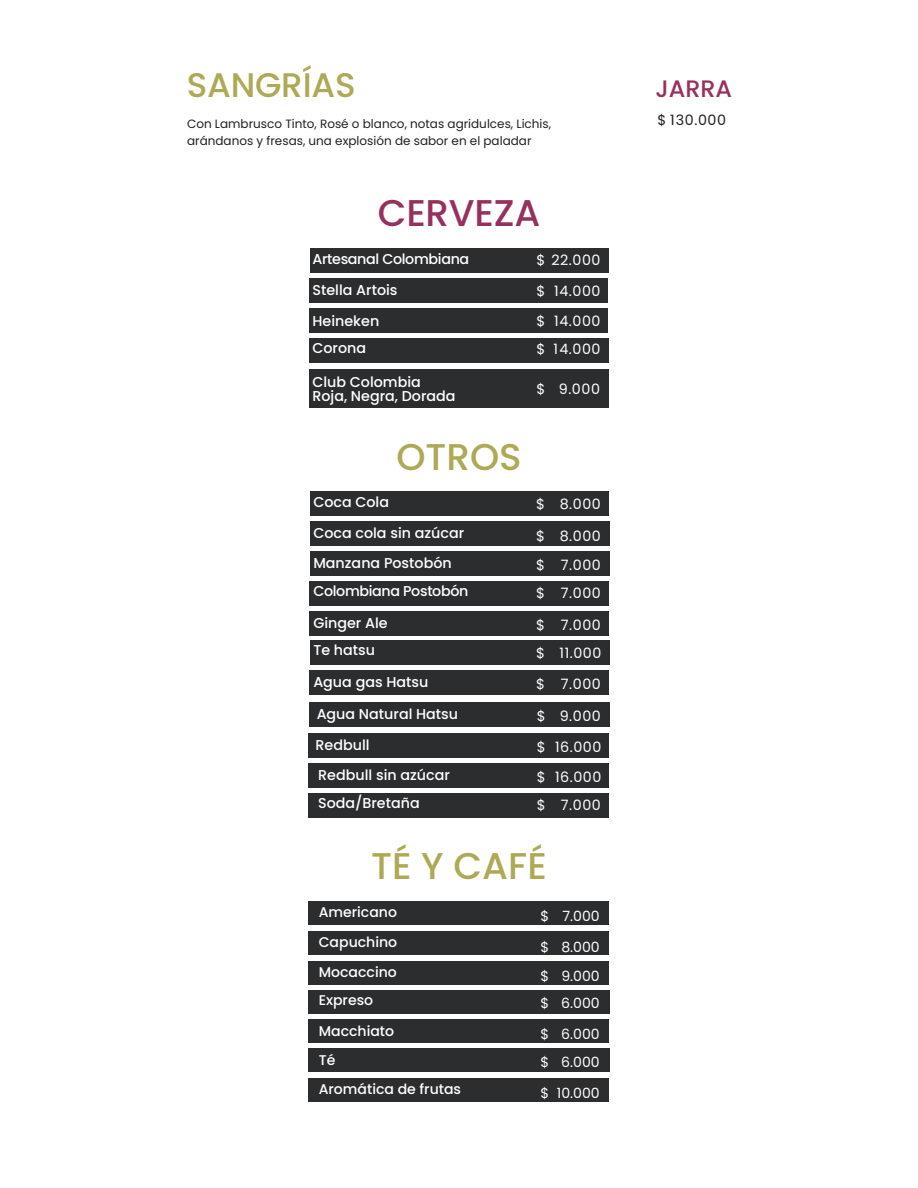
<style>
.page{position:relative;width:918px;height:1188px;background:#fff}
.page>*{position:absolute;margin:0;border:0;box-sizing:border-box;transform-origin:0 0}
.t1{font:500 37.2px "Poppins";color:#aea955}
.t2{font:500 37.2px "Poppins";letter-spacing:-.005em;color:#96305e}
.t3{font:500 34.05px "Poppins";letter-spacing:-.005em;color:#aea955}
.t4{font:500 23.85px "Poppins";color:#96305e}
.t5{font:500 14.25px/30.8px "Poppins";color:#fff}
.t6{font:14.25px/29.7px "Poppins";letter-spacing:.04em;color:#fff}
.t7{font:500 14.25px "Poppins";letter-spacing:-.025em;color:#fff}
.t8{font:14.25px "Poppins";letter-spacing:.04em;color:#231f20}
.t9{font:500 14.1px/30.3px "Poppins";color:#fff;text-align:justify}
.t10{font:14.1px/29.2px "Poppins";color:#fff}
.t11{font:12px "Poppins";color:#231f20}
</style>
<div class="page">
<div style="left:310px;top:581px;width:299px;height:25px;background:#2b2d2f"></div>
<div style="left:310px;top:491px;width:299px;height:24px;background:#2b2d2f"></div>
<div style="left:310px;top:521px;width:299px;height:24px;background:#2b2d2f"></div>
<div style="left:310px;top:552px;width:299px;height:24px;background:#2b2d2f"></div>
<div style="left:310px;top:641px;width:299px;height:24px;background:#2b2d2f"></div>
<div style="left:310px;top:611px;width:299px;height:24px;background:#2b2d2f"></div>
<div style="left:310px;top:670px;width:299px;height:25px;background:#2b2d2f"></div>
<div style="left:309px;top:793px;width:300px;height:24px;background:#2b2d2f"></div>
<div style="left:309px;top:703px;width:300px;height:24px;background:#2b2d2f"></div>
<div style="left:309px;top:733px;width:300px;height:24px;background:#2b2d2f"></div>
<div style="left:309px;top:764px;width:300px;height:24px;background:#2b2d2f"></div>
<div style="left:309px;top:338px;width:300px;height:25px;background:#2b2d2f"></div>
<div style="left:309px;top:369px;width:300px;height:39px;background:#2b2d2f"></div>
<div style="left:310px;top:248px;width:298px;height:24px;background:#2b2d2f"></div>
<div style="left:309px;top:278px;width:299px;height:25px;background:#2b2d2f"></div>
<div style="left:309px;top:309px;width:299px;height:24px;background:#2b2d2f"></div>
<div style="left:308px;top:990px;width:302px;height:24px;background:#2b2d2f"></div>
<div style="left:309px;top:901px;width:300px;height:24px;background:#2b2d2f"></div>
<div style="left:309px;top:931px;width:300px;height:24px;background:#2b2d2f"></div>
<div style="left:309px;top:961px;width:300px;height:23px;background:#2b2d2f"></div>
<div style="left:308px;top:1048px;width:302px;height:24px;background:#2b2d2f"></div>
<div style="left:309px;top:1019px;width:300px;height:24px;background:#2b2d2f"></div>
<div style="left:309px;top:1078px;width:300px;height:23px;background:#2b2d2f"></div>
<h2 class="t3" style="left:187px;top:65px;width:170px">SANGRÍAS</h2>
<h3 class="t4" style="left:655px;top:75px;width:78px">JARRA</h3>
<p class="t11" style="left:187px;top:117px;width:366px">Con Lambrusco Tinto, Rosé o blanco, notas agridulces, Lichis,</p>
<p class="t8" style="left:658px;top:112px;width:70px">$ 130.000</p>
<p class="t11" style="left:187px;top:133px;width:346px">arándanos y fresas, una explosión de sabor en el paladar</p>
<h1 class="t2" style="left:378px;top:191px;width:164px">CERVEZA</h1>
<p class="t5" style="left:313px;top:244px;width:158px">Artesanal Colombiana<br>Stella Artois<br>Heineken</p>
<p class="t6" style="left:536px;top:245px;width:66px">$ 22.000</p>
<p class="t6" style="left:536px;top:277px;width:10px">$ $</p>
<p class="t6" style="left:536px;top:334px;width:10px">$</p>
<p class="t6" style="left:536px;top:375px;width:10px">$</p>
<p class="t6" style="left:554px;top:277px;width:48px">14.000<br>14.000</p>
<p class="t6" style="left:553px;top:334px;width:49px">14.000</p>
<p class="t6" style="left:559px;top:375px;width:43px">9.000</p>
<p class="t5" style="left:313px;top:333px;width:55px">Corona</p>
<p class="t5" style="left:313px;top:367px;width:110px">Club Colombia</p>
<p class="t5" style="left:313px;top:373px;width:145px;line-height:14.9px;text-align:right">Macallan 15 Años<br>Roja, Negra, Dorada</p>
<h1 class="t1" style="left:396px;top:435px;width:127px">OTROS</h1>
<p class="t5" style="left:313px;top:487px;width:152px">Coca Cola<br>Coca cola sin azúcar<br>Manzana Postobón</p>
<p class="t7" style="left:313px;top:583px;width:157px">Colombiana Postobón</p>
<p class="t5" style="left:313px;top:608px;width:76px">Ginger Ale</p>
<p class="t5" style="left:313px;top:635px;width:63px">Te hatsu</p>
<p class="t5" style="left:313px;top:667px;width:117px">Agua gas Hatsu</p>
<p class="t5" style="left:316px;top:698px;width:144px">Agua Natural Hatsu<br>Redbull<br>Redbull sin azúcar</p>
<p class="t5" style="left:318px;top:788px;width:103px">Soda/Bretaña</p>
<p class="t6" style="left:536px;top:489px;width:10px">$</p>
<p class="t6" style="left:536px;top:521px;width:10px">$ $</p>
<p class="t6" style="left:536px;top:578px;width:10px">$</p>
<p class="t6" style="left:536px;top:610px;width:10px">$</p>
<p class="t6" style="left:536px;top:638px;width:10px">$</p>
<p class="t6" style="left:536px;top:669px;width:10px">$</p>
<p class="t6" style="left:537px;top:701px;width:10px">$</p>
<p class="t6" style="left:537px;top:733px;width:10px">$ $</p>
<p class="t6" style="left:537px;top:790px;width:10px">$</p>
<p class="t6" style="left:560px;top:489px;width:43px">8.000</p>
<p class="t6" style="left:560px;top:521px;width:43px">8.000<br>7.000</p>
<p class="t6" style="left:561px;top:578px;width:42px">7.000</p>
<p class="t6" style="left:561px;top:610px;width:42px">7.000</p>
<p class="t6" style="left:560px;top:638px;width:43px">11.000</p>
<p class="t6" style="left:561px;top:669px;width:42px">7.000</p>
<p class="t6" style="left:560px;top:701px;width:43px">9.000</p>
<p class="t6" style="left:555px;top:733px;width:48px">16.000<br>16.000</p>
<p class="t6" style="left:561px;top:790px;width:42px">7.000</p>
<h1 class="t1" style="left:371px;top:844px;width:177px">TÉ Y CAFÉ</h1>
<p class="t9" style="left:319px;top:897px;width:80px">Americano Capuchino Mocaccino</p>
<p class="t9" style="left:319px;top:984px;width:56px">Expreso</p>
<p class="t9" style="left:319px;top:1016px;width:77px">Macchiato</p>
<p class="t10" style="left:540px;top:901px;width:10px">$</p>
<p class="t10" style="left:540px;top:932px;width:10px">$ $</p>
<p class="t10" style="left:540px;top:989px;width:10px">$</p>
<p class="t10" style="left:540px;top:1020px;width:10px">$</p>
<p class="t10" style="left:563px;top:901px;width:39px">7.000</p>
<p class="t10" style="left:561px;top:932px;width:40px">8.000<br>9.000</p>
<p class="t10" style="left:561px;top:989px;width:40px">6.000</p>
<p class="t10" style="left:561px;top:1020px;width:40px">6.000</p>
<p class="t9" style="left:319px;top:1045px;width:18px">Té</p>
<p class="t10" style="left:561px;top:1047px;width:40px">6.000</p>
<p class="t10" style="left:540px;top:1047px;width:10px">$</p>
<p class="t9" style="left:319px;top:1074px;width:144px">Aromática de frutas</p>
<p class="t10" style="left:540px;top:1078px;width:10px">$</p>
<p class="t10" style="left:557px;top:1078px;width:44px">10.000</p>
</div>
